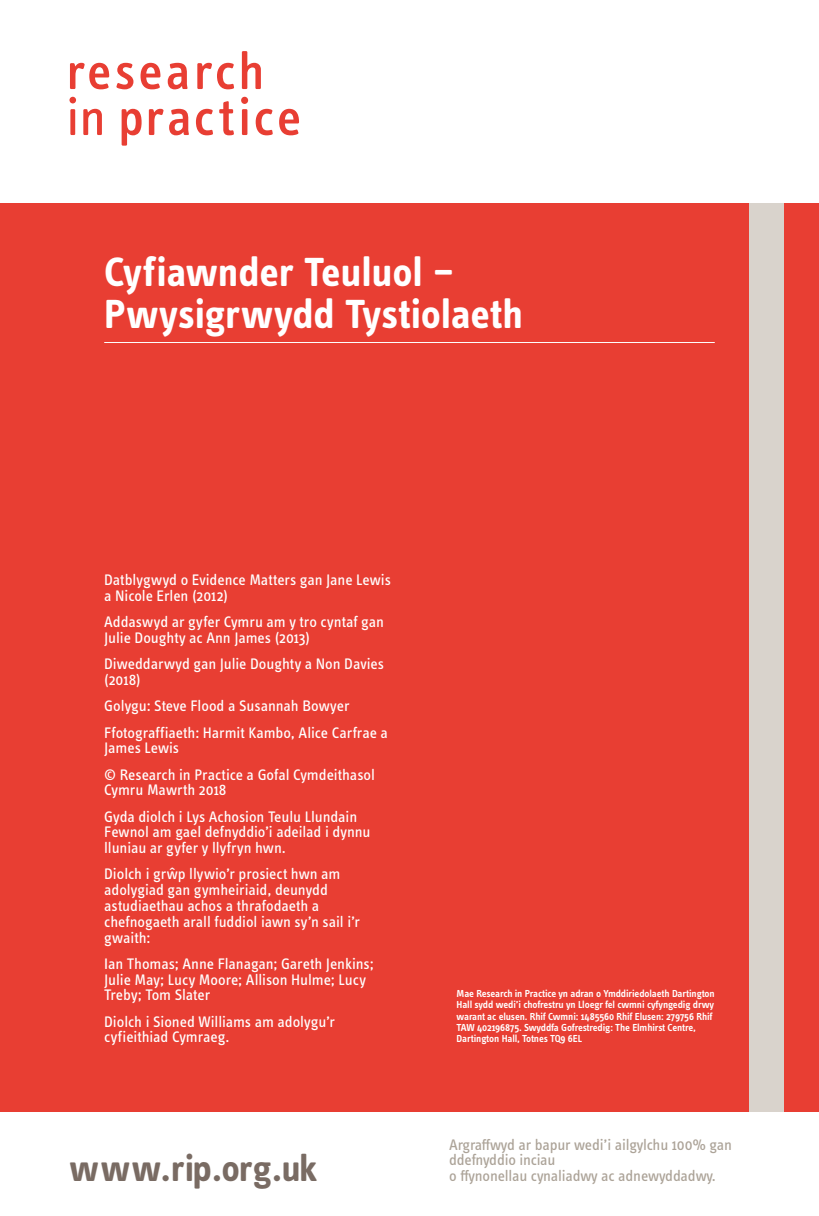
<style>
.page{position:relative;width:819px;height:1216px;background:#fff}
.page>*{position:absolute;margin:0;border:0;box-sizing:border-box;transform-origin:0 0}
.t1{font:700 42px/42px "Info Text Pro";letter-spacing:-.005em;color:#fff}
.t2{font:700 38.5px "Info Text Pro";color:#796b63}
.t3{font:15.75px/15.8px "Info Text Pro";letter-spacing:-.005em;color:#fff}
.t4{font:15.75px/15.8px "Info Text Pro";letter-spacing:-.01em;color:#aca398}
.t5{font:600 10.5px/11.4px "Info Text Pro";letter-spacing:-.01em;color:#fff}
</style>
<div class="page">
<div style="left:0;top:203px;width:819px;height:908px;background:#e83e33"></div>
<hr style="left:104px;top:342px;width:610px;height:1px;background:#fff">
<svg style="left:70px;top:51px;width:191px;height:38px"></svg>
<svg style="left:69px;top:97px;width:33px;height:38px"></svg>
<svg style="left:122px;top:97px;width:177px;height:49px"></svg>
<div style="left:749px;top:203px;width:35px;height:908px;background:#d9d3cc"></div>
<h1 class="t1" style="left:104px;top:251px;width:420px">Cyfiawnder Teuluol –<br>Pwysigrwydd Tystiolaeth</h1>
<p class="t3" style="left:104px;top:571px;width:288px">Datblygwyd o Evidence Matters gan Jane Lewis a Nicole Erlen (2012)</p>
<p class="t3" style="left:104px;top:613px;width:281px">Addaswyd ar gyfer Cymru am y tro cyntaf gan<br>Julie Doughty ac Ann James (2013)</p>
<p class="t3" style="left:104px;top:655px;width:281px">Diweddarwyd gan Julie Doughty a Non Davies (2018)</p>
<p class="t3" style="left:104px;top:692px;width:285px;line-height:26.2px">Golygu: Steve Flood a Susannah Bowyer<br>Ffotograffiaeth: Harmit Kambo, Alice Carfrae a</p>
<p class="t3" style="left:104px;top:734px;width:272px;line-height:26.2px">James Lewis<br>© Research in Practice a Gofal Cymdeithasol</p>
<p class="t3" style="left:104px;top:776px;width:254px;line-height:26.2px">Cymru Mawrth 2018<br>Gyda diolch i Lys Achosion Teulu Llundain</p>
<p class="t3" style="left:104px;top:824px;width:268px">Fewnol am gael defnyddio’i adeilad i dynnu lluniau ar gyfer y llyfryn hwn.</p>
<p class="t3" style="left:104px;top:866px;width:257px">Diolch i grŵp llywio’r prosiect hwn am adolygiad gan gymheiriaid, deunydd astudiaethau achos a thrafodaeth a chefnogaeth arall fuddiol iawn sy’n sail i’r gwaith:</p>
<p class="t3" style="left:104px;top:955px;width:271px">Ian Thomas; Anne Flanagan; Gareth Jenkins;<br>Julie May; Lucy Moore; Allison Hulme; Lucy<br>Treby; Tom Slater</p>
<p class="t3" style="left:104px;top:1013px;width:232px">Diolch i Sioned Williams am adolygu’r cyfieithiad Cymraeg.</p>
<h2 class="t2" style="left:69px;top:1144px;width:249px">www.rip.org.uk</h2>
<p class="t5" style="left:456px;top:987px;width:259px">Mae Research in Practice yn adran o Ymddiriedolaeth Dartington Hall sydd wedi’i chofrestru yn Lloegr fel cwmni cyfyngedig drwy warant ac elusen. Rhif Cwmni: 1485560 Rhif Elusen: 279756 Rhif TAW 402196875. Swyddfa Gofrestredig: The Elmhirst Centre, Dartington Hall, Totnes TQ9 6EL</p>
<p class="t4" style="left:449px;top:1136px;width:284px">Argraffwyd ar bapur wedi’i ailgylchu 100% gan ddefnyddio inciau<br>o ffynonellau cynaliadwy ac adnewyddadwy.</p>
</div>
